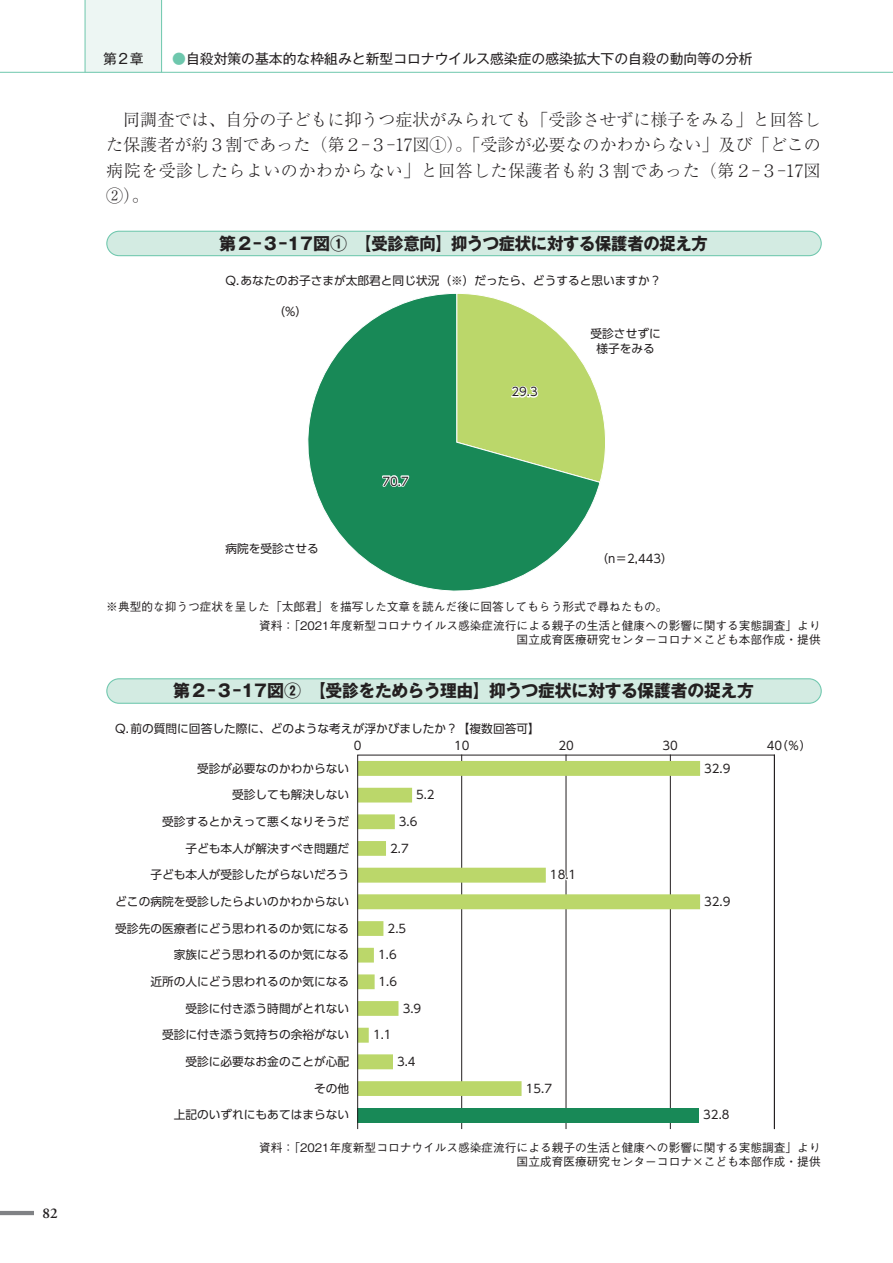
<style>
.page{position:relative;width:893px;height:1263px;background:#fff}
.page>*{position:absolute;margin:0;border:0;box-sizing:border-box;transform-origin:0 0}
.t1{font:300 16.95px/25.5px "Ryumin Pr 6 N";letter-spacing:.025em;color:#231f20;text-align:justify}
.t2{font:700 16.95px "Gothic MB101 Pr 6 N";letter-spacing:-.015em;color:#231f20}
.t3{font:600 14.85px "Adobe Garamond Pro";color:#231f20}
.t4{font:13.8px "Gothic MB101 Pr 6 N";color:#231f20}
.t5{font:11.7px/14.9px "UD Shin Go Pro";color:#231f20;text-align:center}
.t6{font:500 11.7px/19.2px "Gothic BBB Pr 6 N";color:#231f20}
.s1{color:#6ec7ad}
</style>
<div class="page">
<div style="left:107px;top:231px;width:714px;height:25px;background:#d3ebe2;border-radius:12px"></div>
<div style="left:106px;top:231px;width:716px;height:25px;border:1px solid #6ec7ad;border-radius:12px"></div>
<svg style="left:307px;top:293px;width:293px;height:298px"></svg>
<svg style="left:456px;top:293px;width:149px;height:190px"></svg>
<svg style="left:380px;top:474px;width:31px;height:14px"></svg>
<div style="left:107px;top:679px;width:714px;height:24px;background:#d3ebe2;border-radius:12px"></div>
<div style="left:106px;top:678px;width:716px;height:26px;border:1px solid #6ec7ad;border-radius:12px"></div>
<hr style="left:461px;top:755px;width:1px;height:373px;background:#231f20">
<hr style="left:566px;top:755px;width:1px;height:373px;background:#231f20">
<hr style="left:670px;top:755px;width:1px;height:373px;background:#231f20">
<div style="left:358px;top:1108px;width:341px;height:14px;background:#188957"></div>
<svg style="left:359px;top:761px;width:341px;height:335px"></svg>
<div style="left:357px;top:755px;width:418px;height:374px;border:1px solid #231f20"></div>
<svg style="left:414px;top:788px;width:22px;height:13px"></svg>
<svg style="left:397px;top:814px;width:22px;height:14px"></svg>
<svg style="left:386px;top:841px;width:25px;height:14px"></svg>
<svg style="left:549px;top:867px;width:26px;height:14px"></svg>
<svg style="left:383px;top:921px;width:25px;height:14px"></svg>
<svg style="left:377px;top:947px;width:21px;height:15px"></svg>
<svg style="left:377px;top:974px;width:22px;height:14px"></svg>
<svg style="left:400px;top:1001px;width:23px;height:14px"></svg>
<svg style="left:372px;top:1027px;width:19px;height:14px"></svg>
<svg style="left:395px;top:1054px;width:22px;height:14px"></svg>
<svg style="left:524px;top:1080px;width:30px;height:15px"></svg>
<hr style="left:0;top:1211px;width:34px;height:4px;background:#808285">
<div style="left:85px;top:0;width:77px;height:72px;background:#edf6f3"></div>
<hr style="left:0;top:72px;width:893px;height:1px;background:#6ec7ad">
<hr style="left:85px;top:0;width:1px;height:72px;background:#6ec7ad">
<hr style="left:161px;top:0;width:1px;height:72px;background:#6ec7ad">
<p class="t3" style="left:43px;top:1205px;width:17px">82</p>
<p class="t4" style="left:103px;top:48px;width:42px">第2章</p>
<p class="t4" style="left:172px;top:48px;width:582px"><span class="s1">●</span>自殺対策の基本的な枠組みと新型コロナウイルス感染症の感染拡大下の自殺の動向等の分析</p>
<h1 class="t1" style="left:106px;top:105px;width:716px;text-indent:17px">同調査では、自分の子どもに抑うつ症状がみられても「受診させずに様子をみる」と回答した保護者が約３割であった（第２-３-17図①）。「受診が必要なのかわからない」及び「どこの病院を受診したらよいのかわからない」と回答した保護者も約３割であった（第２-３-17図②）。</h1>
<h1 class="t2" style="left:219px;top:229px;width:490px">第２-３-17図①　【受診意向】抑うつ症状に対する保護者の捉え方</h1>
<p class="t5" style="left:225px;top:272px;width:438px">Q.あなたのお子さまが太郎君と同じ状況（※）だったら、どうすると思いますか？</p>
<p class="t5" style="left:273px;top:304px;width:35px">（%）</p>
<p class="t5" style="left:225px;top:541px;width:95px">病院を受診させる</p>
<p class="t5" style="left:382px;top:473px;width:28px">70.7</p>
<p class="t5" style="left:511px;top:384px;width:28px">29.3</p>
<p class="t5" style="left:591px;top:326px;width:72px">受診させずに様子をみる</p>
<p class="t5" style="left:597px;top:550px;width:78px">（n＝2,443）</p>
<p class="t6" style="left:259px;top:596px;width:563px;text-indent:-153px">※典型的な抑うつ症状を呈した「太郎君」を描写した文章を読んだ後に回答してもらう形式で尋ねたもの。<br>資料：「2021年度新型コロナウイルス感染症流行による親子の生活と健康への影響に関する実態調査」より</p>
<p class="t6" style="left:517px;top:629px;width:306px">国立成育医療研究センターコロナ×こども本部作成・提供</p>
<h1 class="t2" style="left:173px;top:677px;width:582px">第２-３-17図②　【受診をためらう理由】抑うつ症状に対する保護者の捉え方</h1>
<p class="t5" style="left:115px;top:720px;width:426px">Q.前の質問に回答した際に、どのような考えが浮かびましたか？【複数回答可】</p>
<p class="t5" style="left:354px;top:738px;width:9px">0</p>
<p class="t5" style="left:454px;top:738px;width:17px">10</p>
<p class="t5" style="left:558px;top:738px;width:17px">20</p>
<p class="t5" style="left:662px;top:738px;width:17px">30</p>
<p class="t5" style="left:767px;top:738px;width:46px">40（％）</p>
<p class="t5" style="left:197px;top:760px;width:154px">受診が必要なのかわからない</p>
<p class="t5" style="left:704px;top:760px;width:28px">32.9</p>
<p class="t5" style="left:232px;top:787px;width:118px">受診しても解決しない</p>
<p class="t5" style="left:162px;top:814px;width:189px">受診するとかえって悪くなりそうだ</p>
<p class="t5" style="left:185px;top:840px;width:165px">子ども本人が解決すべき問題だ</p>
<p class="t5" style="left:150px;top:867px;width:200px">子ども本人が受診したがらないだろう</p>
<p class="t5" style="left:115px;top:894px;width:235px">どこの病院を受診したらよいのかわからない</p>
<p class="t5" style="left:115px;top:920px;width:235px">受診先の医療者にどう思われるのか気になる</p>
<p class="t5" style="left:174px;top:947px;width:177px">家族にどう思われるのか気になる</p>
<p class="t5" style="left:150px;top:974px;width:200px">近所の人にどう思われるのか気になる</p>
<p class="t5" style="left:185px;top:1000px;width:165px">受診に付き添う時間がとれない</p>
<p class="t5" style="left:162px;top:1027px;width:189px">受診に付き添う気持ちの余裕がない</p>
<p class="t5" style="left:185px;top:1054px;width:165px">受診に必要なお金のことが心配</p>
<p class="t5" style="left:314px;top:1080px;width:37px">その他</p>
<p class="t5" style="left:174px;top:1107px;width:177px">上記のいずれにもあてはまらない</p>
<p class="t6" style="left:259px;top:1140px;width:563px;line-height:13.8px;text-align:right">資料：「2021年度新型コロナウイルス感染症流行による親子の生活と健康への影響に関する実態調査」より国立成育医療研究センターコロナ×こども本部作成・提供</p>
<p class="t5" style="left:416px;top:787px;width:20px">5.2</p>
<p class="t5" style="left:399px;top:814px;width:20px">3.6</p>
<p class="t5" style="left:390px;top:840px;width:20px">2.7</p>
<p class="t5" style="left:550px;top:867px;width:28px">18.1</p>
<p class="t5" style="left:704px;top:894px;width:28px">32.9</p>
<p class="t5" style="left:388px;top:920px;width:20px">2.5</p>
<p class="t5" style="left:378px;top:947px;width:20px">1.6</p>
<p class="t5" style="left:379px;top:974px;width:20px">1.6</p>
<p class="t5" style="left:403px;top:1000px;width:20px">3.9</p>
<p class="t5" style="left:373px;top:1027px;width:20px">1.1</p>
<p class="t5" style="left:397px;top:1054px;width:20px">3.4</p>
<p class="t5" style="left:526px;top:1080px;width:28px">15.7</p>
<p class="t5" style="left:703px;top:1107px;width:28px">32.8</p>
</div>
